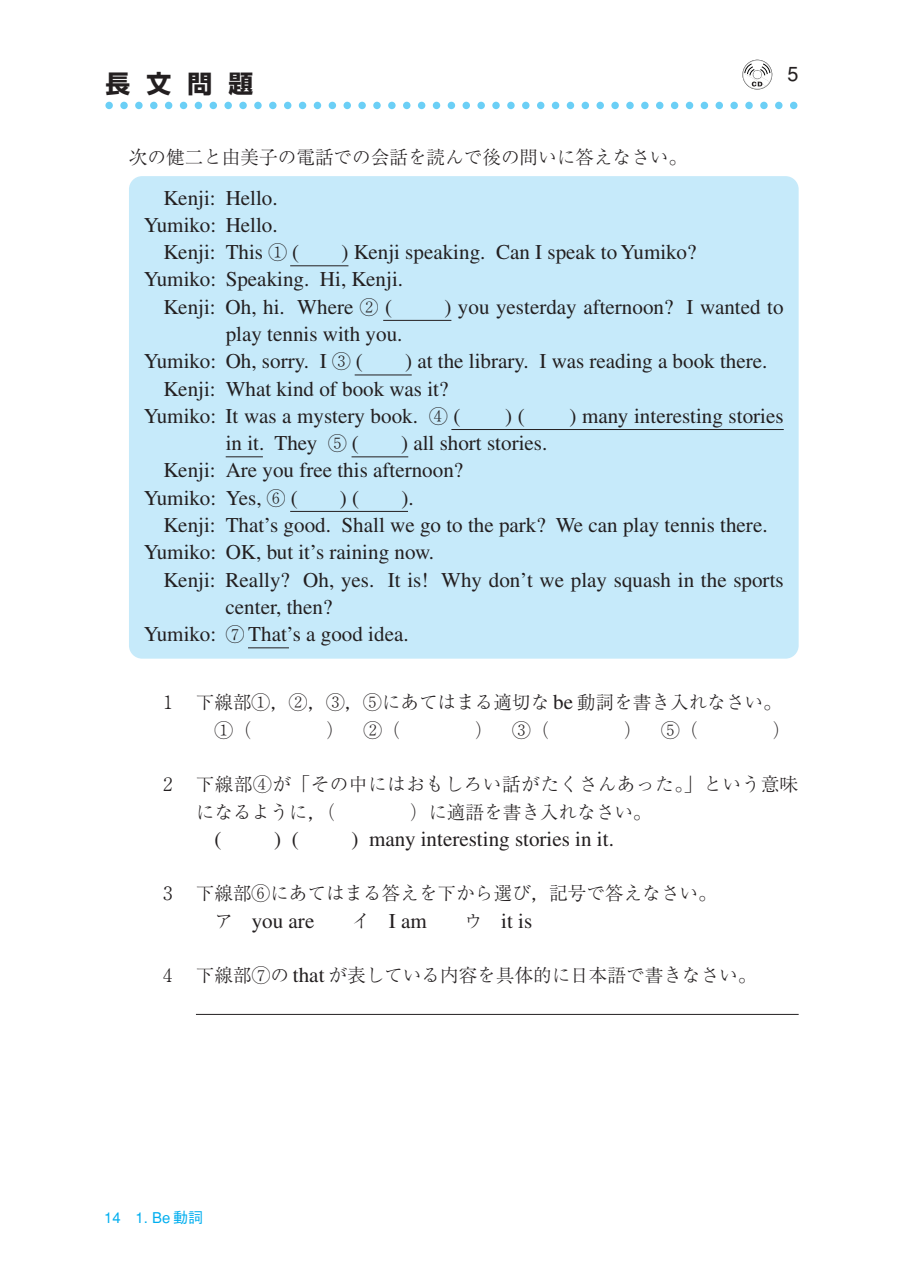
<style>
.page{position:relative;width:903px;height:1276px;background:#fff}
.page>*{position:absolute;margin:0;border:0;box-sizing:border-box;transform-origin:0 0}
.t1{font:700 24.85px "Shin Go";color:#231f20}
.t2{font:21px/27.3px "Times";color:#231f20}
.t3{font:19.78px "Helvetica";color:#231f20}
.t4{font:300 18.55px/27.3px "Ryumin";color:#231f20}
.t5{font:300 18.55px/27.3px "Ryumin";letter-spacing:.03em;color:#231f20}
.t6{font:500 14.88px "Gothic BBB";color:#00aeef}
.s1{font-family:"Ryumin";font-weight:300;font-size:18.55px}
.s2{font-family:"Times";font-weight:400;font-size:21px}
</style>
<div class="page">
<div style="left:129px;top:176px;width:670px;height:483px;background:#c6eafa;border-radius:13px"></div>
<hr style="left:290px;top:265px;width:58px;height:1px;background:#231f20">
<hr style="left:383px;top:320px;width:68px;height:1px;background:#231f20">
<hr style="left:355px;top:375px;width:57px;height:1px;background:#231f20">
<hr style="left:451px;top:429px;width:333px;height:1px;background:#231f20">
<hr style="left:226px;top:456px;width:37px;height:1px;background:#231f20">
<hr style="left:290px;top:511px;width:118px;height:1px;background:#231f20">
<hr style="left:248px;top:647px;width:41px;height:1px;background:#231f20">
<hr style="left:196px;top:1014px;width:603px;height:1px;background:#231f20">
<div style="left:120px;top:102px;width:8px;height:7px;background:#6bcff6;border-radius:50%"></div>
<div style="left:105px;top:102px;width:8px;height:7px;background:#6bcff6;border-radius:50%"></div>
<div style="left:135px;top:102px;width:8px;height:7px;background:#6bcff6;border-radius:50%"></div>
<div style="left:150px;top:102px;width:8px;height:7px;background:#6bcff6;border-radius:50%"></div>
<div style="left:165px;top:102px;width:7px;height:7px;background:#6bcff6;border-radius:50%"></div>
<div style="left:180px;top:102px;width:7px;height:7px;background:#6bcff6;border-radius:50%"></div>
<div style="left:195px;top:102px;width:7px;height:7px;background:#6bcff6;border-radius:50%"></div>
<div style="left:210px;top:102px;width:7px;height:7px;background:#6bcff6;border-radius:50%"></div>
<div style="left:224px;top:102px;width:8px;height:7px;background:#6bcff6;border-radius:50%"></div>
<div style="left:239px;top:102px;width:8px;height:7px;background:#6bcff6;border-radius:50%"></div>
<div style="left:254px;top:102px;width:8px;height:7px;background:#6bcff6;border-radius:50%"></div>
<div style="left:269px;top:102px;width:8px;height:7px;background:#6bcff6;border-radius:50%"></div>
<div style="left:284px;top:102px;width:7px;height:7px;background:#6bcff6;border-radius:50%"></div>
<div style="left:299px;top:102px;width:7px;height:7px;background:#6bcff6;border-radius:50%"></div>
<div style="left:314px;top:102px;width:7px;height:7px;background:#6bcff6;border-radius:50%"></div>
<div style="left:329px;top:102px;width:7px;height:7px;background:#6bcff6;border-radius:50%"></div>
<div style="left:344px;top:102px;width:7px;height:7px;background:#6bcff6;border-radius:50%"></div>
<div style="left:358px;top:102px;width:8px;height:7px;background:#6bcff6;border-radius:50%"></div>
<div style="left:373px;top:102px;width:8px;height:7px;background:#6bcff6;border-radius:50%"></div>
<div style="left:388px;top:102px;width:8px;height:7px;background:#6bcff6;border-radius:50%"></div>
<div style="left:403px;top:102px;width:7px;height:7px;background:#6bcff6;border-radius:50%"></div>
<div style="left:418px;top:102px;width:7px;height:7px;background:#6bcff6;border-radius:50%"></div>
<div style="left:433px;top:102px;width:7px;height:7px;background:#6bcff6;border-radius:50%"></div>
<div style="left:448px;top:102px;width:7px;height:7px;background:#6bcff6;border-radius:50%"></div>
<div style="left:463px;top:102px;width:7px;height:7px;background:#6bcff6;border-radius:50%"></div>
<div style="left:477px;top:102px;width:8px;height:7px;background:#6bcff6;border-radius:50%"></div>
<div style="left:492px;top:102px;width:8px;height:7px;background:#6bcff6;border-radius:50%"></div>
<div style="left:507px;top:102px;width:8px;height:7px;background:#6bcff6;border-radius:50%"></div>
<div style="left:522px;top:102px;width:8px;height:7px;background:#6bcff6;border-radius:50%"></div>
<div style="left:537px;top:102px;width:7px;height:7px;background:#6bcff6;border-radius:50%"></div>
<div style="left:552px;top:102px;width:7px;height:7px;background:#6bcff6;border-radius:50%"></div>
<div style="left:567px;top:102px;width:7px;height:7px;background:#6bcff6;border-radius:50%"></div>
<div style="left:582px;top:102px;width:7px;height:7px;background:#6bcff6;border-radius:50%"></div>
<div style="left:597px;top:102px;width:7px;height:7px;background:#6bcff6;border-radius:50%"></div>
<div style="left:611px;top:102px;width:8px;height:7px;background:#6bcff6;border-radius:50%"></div>
<div style="left:626px;top:102px;width:8px;height:7px;background:#6bcff6;border-radius:50%"></div>
<div style="left:641px;top:102px;width:8px;height:7px;background:#6bcff6;border-radius:50%"></div>
<div style="left:656px;top:102px;width:7px;height:7px;background:#6bcff6;border-radius:50%"></div>
<div style="left:671px;top:102px;width:7px;height:7px;background:#6bcff6;border-radius:50%"></div>
<div style="left:686px;top:102px;width:7px;height:7px;background:#6bcff6;border-radius:50%"></div>
<div style="left:701px;top:102px;width:7px;height:7px;background:#6bcff6;border-radius:50%"></div>
<div style="left:716px;top:102px;width:7px;height:7px;background:#6bcff6;border-radius:50%"></div>
<div style="left:730px;top:102px;width:8px;height:7px;background:#6bcff6;border-radius:50%"></div>
<div style="left:745px;top:102px;width:8px;height:7px;background:#6bcff6;border-radius:50%"></div>
<div style="left:760px;top:102px;width:8px;height:7px;background:#6bcff6;border-radius:50%"></div>
<div style="left:775px;top:102px;width:8px;height:7px;background:#6bcff6;border-radius:50%"></div>
<div style="left:790px;top:102px;width:7px;height:7px;background:#6bcff6;border-radius:50%"></div>
<hr style="left:352px;top:456px;width:56px;height:1px;background:#231f20">
<svg style="left:742px;top:60px;width:31px;height:30px"></svg>
<p class="t1" style="left:105px;top:75px;width:149px">長文問題</p>
<p class="t3" style="left:788px;top:67px;width:13px">5</p>
<p class="t4" style="left:129px;top:145px;width:560px">次の健二と由美子の電話での会話を読んで後の問いに答えなさい。</p>
<p class="t2" style="left:164px;top:186px;width:116px">Kenji: Hello.</p>
<p class="t2" style="left:144px;top:213px;width:135px">Yumiko: Hello.</p>
<p class="t2" style="left:164px;top:240px;width:137px">Kenji: This <span class="s1">①</span> (</p>
<p class="t2" style="left:341px;top:240px;width:357px">) Kenji speaking. Can I speak to Yumiko?</p>
<p class="t2" style="left:144px;top:268px;width:261px">Yumiko: Speaking. Hi, Kenji.</p>
<p class="t2" style="left:164px;top:295px;width:230px">Kenji: Oh, hi. Where <span class="s1">②</span> (</p>
<p class="t2" style="left:444px;top:295px;width:341px">) you yesterday afternoon? I wanted to</p>
<p class="t2" style="left:144px;top:322px;width:260px;text-indent:82px">play tennis with you.<br>Yumiko: Oh, sorry. I <span class="s1">③</span> (</p>
<p class="t2" style="left:405px;top:349px;width:364px">) at the library. I was reading a book there.</p>
<p class="t2" style="left:164px;top:377px;width:286px">Kenji: What kind of book was it?</p>
<p class="t2" style="left:144px;top:404px;width:318px">Yumiko: It was a mystery book. <span class="s1">④</span> (</p>
<p class="t2" style="left:505px;top:404px;width:21px">) (</p>
<p class="t2" style="left:569px;top:404px;width:216px">) many interesting stories</p>
<p class="t2" style="left:226px;top:431px;width:135px">in it. They <span class="s1">⑤</span> (</p>
<p class="t2" style="left:401px;top:431px;width:148px">) all short stories.</p>
<p class="t2" style="left:164px;top:459px;width:301px">Kenji: Are you free this afternoon?</p>
<p class="t2" style="left:144px;top:486px;width:155px">Yumiko: Yes, <span class="s1">⑥</span> (</p>
<p class="t2" style="left:340px;top:486px;width:21px">) (</p>
<p class="t2" style="left:401px;top:486px;width:14px">).</p>
<p class="t2" style="left:164px;top:513px;width:605px">Kenji: That’s good. Shall we go to the park? We can play tennis there.</p>
<p class="t2" style="left:144px;top:540px;width:292px">Yumiko: OK, but it’s raining now.</p>
<p class="t2" style="left:164px;top:568px;width:622px">Kenji: Really? Oh, yes. It is! Why don’t we play squash in the sports</p>
<p class="t2" style="left:226px;top:595px;width:108px">center, then?</p>
<p class="t2" style="left:144px;top:622px;width:266px">Yumiko: <span class="s1">⑦</span> That’s a good idea.</p>
<p class="t4" style="left:215px;top:691px;width:569px;text-indent:-56px">１　下線部①，②，③，⑤にあてはまる適切な <span class="s2">be</span> 動詞を書き入れなさい。<br>①（</p>
<p class="t4" style="left:326px;top:718px;width:76px">） ②（</p>
<p class="t4" style="left:475px;top:718px;width:76px">） ③（</p>
<p class="t4" style="left:624px;top:718px;width:76px">） ⑤（</p>
<p class="t4" style="left:773px;top:718px;width:20px">）</p>
<p class="t5" style="left:196px;top:773px;width:604px;text-indent:-37px">２　下線部④が「その中にはおもしろい話がたくさんあった。」という意味になるように，（</p>
<p class="t4" style="left:410px;top:800px;width:243px">）に適語を書き入れなさい。</p>
<p class="t2" style="left:215px;top:827px;width:9px">(</p>
<p class="t2" style="left:274px;top:827px;width:26px">) (</p>
<p class="t2" style="left:351px;top:827px;width:264px">) many interesting stories in it.</p>
<p class="t4" style="left:159px;top:882px;width:559px">３　下線部⑥にあてはまる答えを下から選び，記号で答えなさい。</p>
<p class="t2" style="left:215px;top:909px;width:101px"><span class="s1">ア　</span>you are</p>
<p class="t2" style="left:352px;top:909px;width:77px"><span class="s1">イ　</span>I am</p>
<p class="t2" style="left:464px;top:909px;width:70px"><span class="s1">ウ　</span>it is</p>
<p class="t4" style="left:159px;top:964px;width:599px">４　下線部⑦の <span class="s2">that</span> が表している内容を具体的に日本語で書きなさい。</p>
<p class="t6" style="left:104px;top:1212px;width:100px">14 1. Be 動詞</p>
</div>
